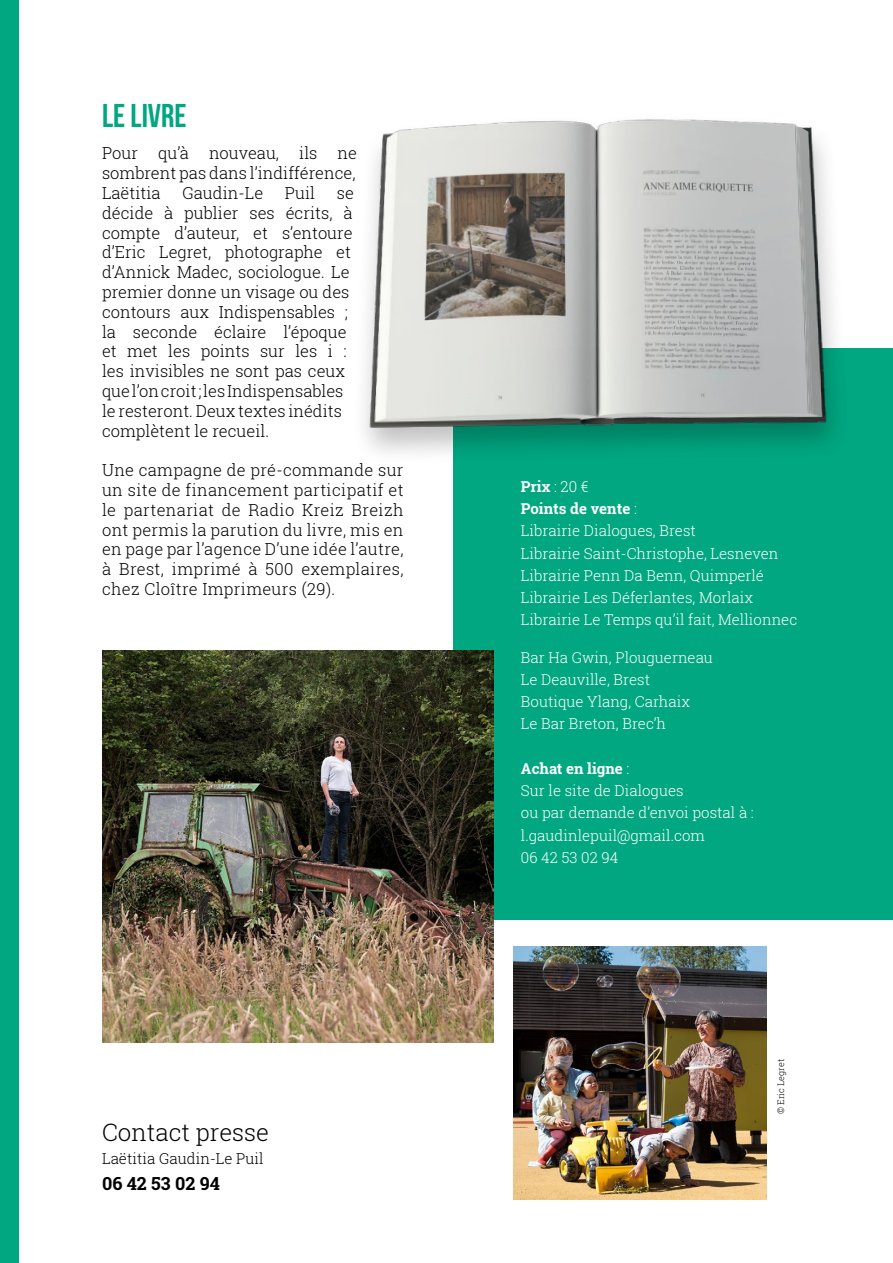
<style>
.page{position:relative;width:893px;height:1263px;background:#fff}
.page>*{position:absolute;margin:0;border:0;box-sizing:border-box;transform-origin:0 0}
.t1{font:33px "Bebas Neue";color:#00a781}
.t2{font:300 24px "Roboto Slab";color:#000}
.t3{font:700 18px "Roboto Slab";color:#000}
.t4{font:300 16.5px/19.8px "Roboto Slab";color:#000;text-align:justify}
.t5{font:300 15px/22.2px "Roboto Slab";color:#fff}
.t6{font:300 15px "Roboto Slab";color:#000}
.t7{font:300 9px "Roboto Slab";color:#000}
.s1{font-weight:700}
</style>
<div class="page">
<div style="left:0;top:0;width:19px;height:1263px;background:#00a781"></div>
<div style="left:454px;top:349px;width:439px;height:571px;background:#00a781"></div>
<img style="left:364px;top:119px;width:529px;height:359px">
<img style="left:513px;top:946px;width:253px;height:253px">
<img style="left:102px;top:651px;width:392px;height:391px">
<h1 class="t1" style="left:102px;top:97px;width:86px">LE LIVRE</h1>
<p class="t4" style="left:102px;top:143px;width:256px">Pour qu’à nouveau, ils ne sombrent pas dans l’indifférence, Laëtitia</p>
<p class="t4" style="left:182px;top:183px;width:82px">Gaudin-Le</p>
<p class="t4" style="left:285px;top:183px;width:32px">Puil</p>
<p class="t4" style="left:102px;top:183px;width:253px;text-align:left;text-indent:235px">se décide à publier ses écrits, à compte d’auteur, et s’entoure d’Eric Legret, photographe et d’Annick Madec, sociologue. Le premier donne un visage ou des contours aux Indispensables ; la seconde éclaire l’époque et met les points sur les i : les invisibles ne sont pas ceux que l’on croit ; les Indispensables le resteront. Deux textes inédits complètent le recueil.</p>
<p class="t4" style="left:102px;top:460px;width:303px">Une campagne de pré-commande sur un site de financement participatif et le partenariat de Radio Kreiz Breizh ont permis la parution du livre, mis en en page par l’agence D’une idée l’autre, à Brest, imprimé à 500 exemplaires, chez Cloître Imprimeurs (29).</p>
<h2 class="t2" style="left:102px;top:1116px;width:169px">Contact presse</h2>
<p class="t6" style="left:102px;top:1148px;width:163px">Laëtitia Gaudin-Le Puil</p>
<p class="t3" style="left:102px;top:1171px;width:119px">06 42 53 02 94</p>
<p class="t5" style="left:521px;top:475px;width:278px"><span class="s1">Prix</span> : 20 €<br><span class="s1">Points de vente</span> :<br>Librairie Dialogues, Brest<br>Librairie Saint-Christophe, Lesneven<br>Librairie Penn Da Benn, Quimperlé<br>Librairie Les Déferlantes, Morlaix<br>Librairie Le Temps qu’il fait, Mellionnec</p>
<p class="t5" style="left:521px;top:646px;width:194px">Bar Ha Gwin, Plouguerneau<br>Le Deauville, Brest<br>Boutique Ylang, Carhaix<br>Le Bar Breton, Brec’h</p>
<p class="t5" style="left:521px;top:757px;width:234px"><span class="s1">Achat en ligne</span> :<br>Sur le site de Dialogues<br>ou par demande d’envoi postal à : l.gaudinlepuil@gmail.com<br>06 42 53 02 94</p>
<p class="t7" style="left:775px;top:1114px;width:56px;rotate:-90deg">© Eric Legret</p>
</div>
